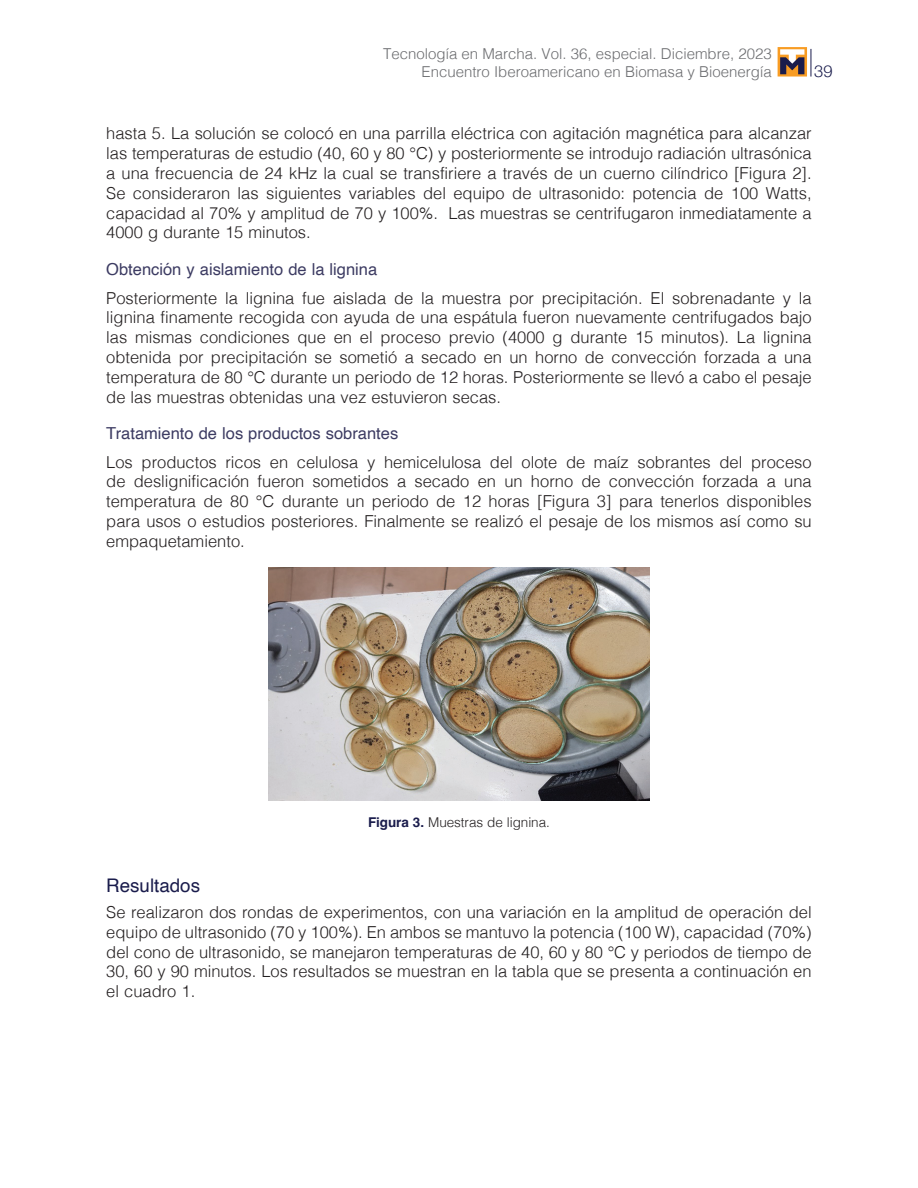
<style>
.page{position:relative;width:918px;height:1188px;background:#fff}
.page>*{position:absolute;margin:0;border:0;box-sizing:border-box;transform-origin:0 0}
.t1{font:18.75px "Helvetica";color:#1a1c4c}
.t2{font:300 16.5px/19.8px "Helvetica";color:#231f20;text-align:justify}
.t3{font:16.5px "Helvetica";color:#3c3b62}
.t4{font:300 16.5px "Helvetica Neue";color:#1a1c4c}
.t5{font:300 15px/18px "Helvetica";color:#6c6d70;text-align:right}
.t6{font:300 13.5px "Helvetica";letter-spacing:-.005em;color:#231f20}
.s1{font-weight:700;color:#1a1c4c}
</style>
<div class="page">
<svg style="left:811px;top:49px;width:1px;height:28px"></svg>
<svg style="left:778px;top:47px;width:29px;height:30px"></svg>
<svg style="left:780px;top:49px;width:24px;height:25px"></svg>
<img style="left:269px;top:567px;width:380px;height:233px">
<p class="t5" style="left:383px;top:43px;width:390px">Tecnología en Marcha. Vol. 36, especial. Diciembre, 2023<br>Encuentro Iberoamericano en Biomasa y Bioenergía</p>
<p class="t4" style="left:814px;top:57px;width:20px">39</p>
<p class="t2" style="left:106px;top:122px;width:707px">hasta 5. La solución se colocó en una parrilla eléctrica con agitación magnética para alcanzar las temperaturas de estudio (40, 60 y 80 °C) y posteriormente se introdujo radiación ultrasónica a una frecuencia de 24 kHz la cual se transfiriere a través de un cuerno cilíndrico [Figura 2].<br>Se consideraron las siguientes variables del equipo de ultrasonido: potencia de 100 Watts, capacidad al 70% y amplitud de 70 y 100%. Las muestras se centrifugaron inmediatamente a 4000 g durante 15 minutos.</p>
<p class="t3" style="left:106px;top:257px;width:273px">Obtención y aislamiento de la lignina</p>
<p class="t2" style="left:106px;top:287px;width:707px">Posteriormente la lignina fue aislada de la muestra por precipitación. El sobrenadante y la lignina finamente recogida con ayuda de una espátula fueron nuevamente centrifugados bajo las mismas condiciones que en el proceso previo (4000 g durante 15 minutos). La lignina obtenida por precipitación se sometió a secado en un horno de convección forzada a una temperatura de 80 °C durante un periodo de 12 horas. Posteriormente se llevó a cabo el pesaje de las muestras obtenidas una vez estuvieron secas.</p>
<p class="t3" style="left:106px;top:421px;width:293px">Tratamiento de los productos sobrantes</p>
<p class="t2" style="left:106px;top:451px;width:707px">Los productos ricos en celulosa y hemicelulosa del olote de maíz sobrantes del proceso de deslignificación fueron sometidos a secado en un horno de convección forzada a una temperatura de 80 °C durante un periodo de 12 horas [Figura 3] para tenerlos disponibles para usos o estudios posteriores. Finalmente se realizó el pesaje de los mismos así como su empaquetamiento.</p>
<p class="t6" style="left:368px;top:811px;width:183px"><span class="s1">Figura 3.</span> Muestras de lignina.</p>
<p class="t1" style="left:106px;top:871px;width:95px">Resultados</p>
<p class="t2" style="left:106px;top:901px;width:707px">Se realizaron dos rondas de experimentos, con una variación en la amplitud de operación del equipo de ultrasonido (70 y 100%). En ambos se mantuvo la potencia (100 W), capacidad (70%) del cono de ultrasonido, se manejaron temperaturas de 40, 60 y 80 °C y periodos de tiempo de 30, 60 y 90 minutos. Los resultados se muestran en la tabla que se presenta a continuación en el cuadro 1.</p>
</div>
